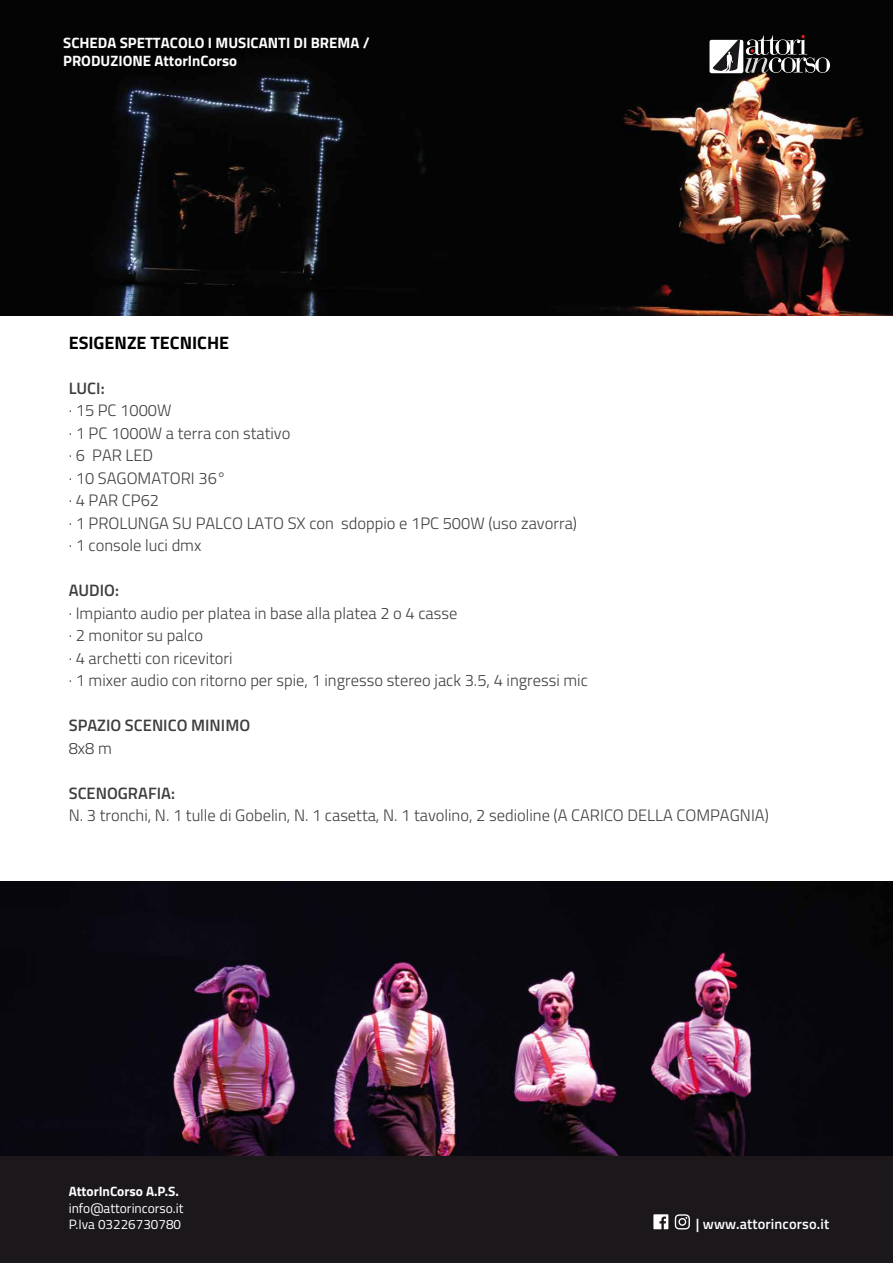
<style>
.page{position:relative;width:893px;height:1263px;background:#fff}
.page>*{position:absolute;margin:0;border:0;box-sizing:border-box;transform-origin:0 0}
.t1{font:700 18px "Titillium";color:#000101}
.t2{font:300 16.5px/22.5px "Titillium";color:#3e3d3f}
.t3{font:600 16.5px "Titillium";color:#3e3d3f}
.t4{font:700 15px/18px "Titillium";color:#fff}
.t5{font:600 14.4px "Titillium";letter-spacing:.01em;color:#fff}
.t6{font:13.5px/16.2px "Titillium";color:#fff}
.t7{font:700 13.5px "Titillium";color:#fff}
</style>
<div class="page">
<img style="left:0;top:0;width:893px;height:316px">
<img style="left:0;top:882px;width:893px;height:275px">
<div style="left:709px;top:40px;width:34px;height:33px;background:#fff;border-radius:2px"></div>
<svg style="left:713px;top:35px;width:117px;height:38px"></svg>
<div style="left:0;top:1157px;width:893px;height:106px;background:#1b171b"></div>
<svg style="left:653px;top:1214px;width:15px;height:15px"></svg>
<svg style="left:675px;top:1214px;width:15px;height:15px"></svg>
<p class="t4" style="left:63px;top:33px;width:308px">SCHEDA SPETTACOLO I MUSICANTI DI BREMA /<br>PRODUZIONE AttorInCorso</p>
<p class="t1" style="left:69px;top:328px;width:162px">ESIGENZE TECNICHE</p>
<p class="t3" style="left:69px;top:375px;width:37px">LUCI:</p>
<p class="t2" style="left:69px;top:398px;width:510px">· 15 PC 1000W<br>· 1 PC 1000W a terra con stativo<br>· 6 PAR LED<br>· 10 SAGOMATORI 36°<br>· 4 PAR CP62<br>· 1 PROLUNGA SU PALCO LATO SX con sdoppio e 1PC 500W (uso zavorra) · 1 console luci dmx</p>
<p class="t3" style="left:69px;top:578px;width:52px">AUDIO:</p>
<p class="t2" style="left:69px;top:601px;width:521px">· Impianto audio per platea in base alla platea 2 o 4 casse<br>· 2 monitor su palco<br>· 4 archetti con ricevitori<br>· 1 mixer audio con ritorno per spie, 1 ingresso stereo jack 3.5, 4 ingressi mic</p>
<p class="t3" style="left:69px;top:713px;width:183px">SPAZIO SCENICO MINIMO</p>
<p class="t2" style="left:69px;top:736px;width:45px">8x8 m</p>
<p class="t3" style="left:69px;top:780px;width:108px">SCENOGRAFIA:</p>
<p class="t2" style="left:69px;top:803px;width:702px">N. 3 tronchi, N. 1 tulle di Gobelin, N. 1 casetta, N. 1 tavolino, 2 sedioline (A CARICO DELLA COMPAGNIA)</p>
<p class="t7" style="left:69px;top:1181px;width:112px">AttorInCorso A.P.S.</p>
<p class="t6" style="left:69px;top:1199px;width:116px">info@attorincorso.it<br>P.Iva 03226730780</p>
<p class="t5" style="left:696px;top:1213px;width:135px">| www.attorincorso.it</p>
</div>
